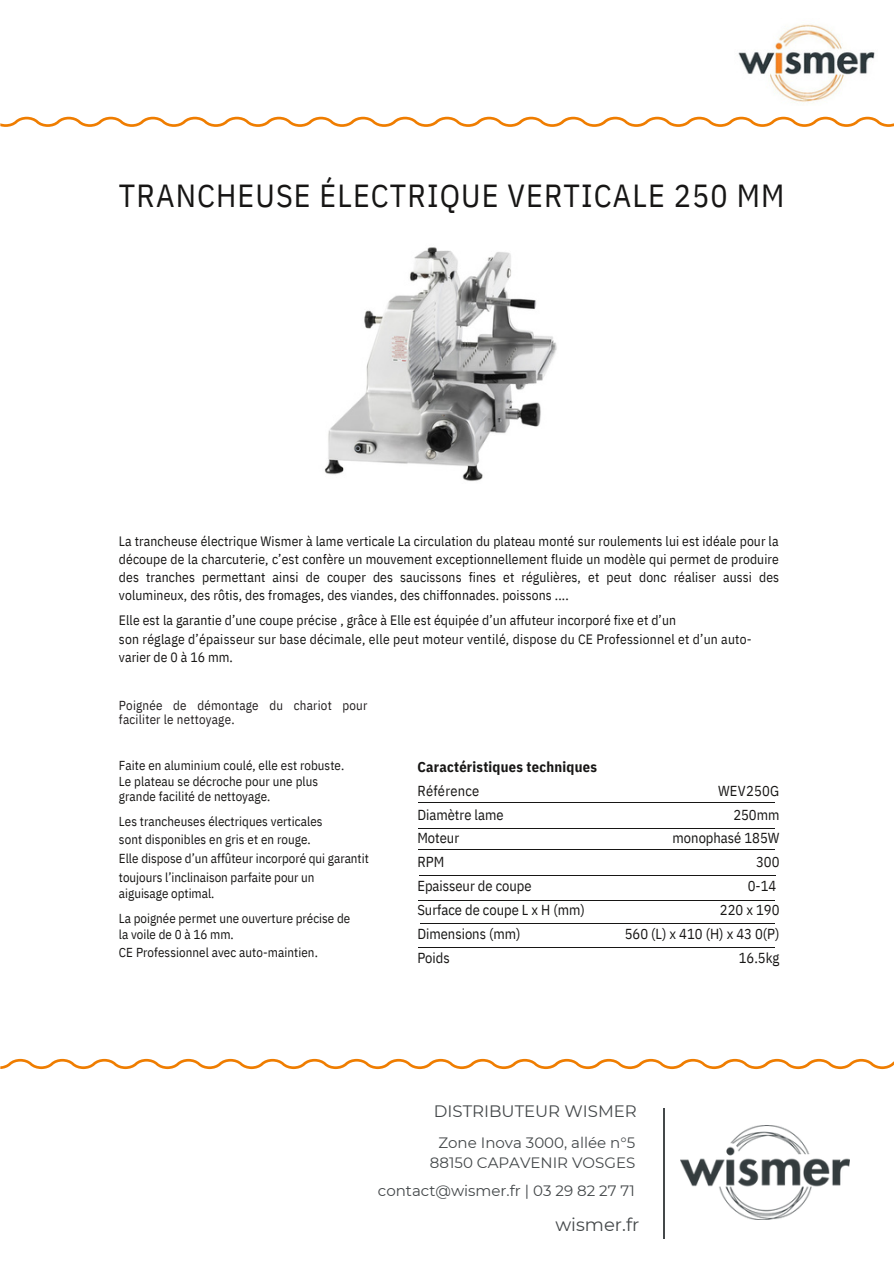
<style>
.page{position:relative;width:894px;height:1264px;background:#fff}
.page>*{position:absolute;margin:0;border:0;box-sizing:border-box;transform-origin:0 0}
.t1{font:31.8px "IBM Plex Sans Cond";letter-spacing:.035em;color:#171615}
.t2{font:18px "Montserrat";color:#44484a}
.t3{font:16.5px "Montserrat";color:#44484a}
.t4{font:15px "Montserrat";color:#44484a}
.t5{font:14.4px "IBM Plex Sans Cond";color:#171615}
.t6{font:700 14.4px "IBM Plex Sans Cond";letter-spacing:.02em;color:#171615}
.t7{font:14.4px "IBM Plex Sans Cond";letter-spacing:.02em;color:#171615}
.t8{font:13.65px/18px "IBM Plex Sans Cond";letter-spacing:.005em;color:#171615;text-align:justify}
.t9{font:12.9px "IBM Plex Sans Cond";letter-spacing:.005em;color:#171615}
.t10{font:12.9px/14.7px "IBM Plex Sans Cond";letter-spacing:.015em;color:#231f20}
</style>
<div class="page">
<svg style="left:0;top:117px;width:893px;height:10px"></svg>
<img style="left:680px;top:1125px;width:169px;height:94px">
<svg style="left:0;top:1058px;width:893px;height:11px"></svg>
<hr style="left:663px;top:1107px;width:1px;height:131px;background:#44484a">
<img style="left:738px;top:24px;width:137px;height:79px">
<img style="left:324px;top:247px;width:233px;height:234px">
<hr style="left:418px;top:802px;width:190px;height:1px;background:#171615">
<hr style="left:608px;top:802px;width:166px;height:1px;background:#171615">
<hr style="left:418px;top:828px;width:190px;height:1px;background:#171615">
<hr style="left:608px;top:828px;width:166px;height:1px;background:#171615">
<hr style="left:418px;top:849px;width:190px;height:1px;background:#171615">
<hr style="left:608px;top:849px;width:166px;height:1px;background:#171615">
<hr style="left:418px;top:875px;width:191px;height:1px;background:#171615">
<hr style="left:609px;top:875px;width:166px;height:1px;background:#171615">
<hr style="left:418px;top:900px;width:190px;height:1px;background:#171615">
<hr style="left:608px;top:900px;width:166px;height:1px;background:#171615">
<hr style="left:420px;top:923px;width:189px;height:1px;background:#171615">
<hr style="left:609px;top:923px;width:165px;height:1px;background:#171615">
<hr style="left:418px;top:947px;width:190px;height:1px;background:#171615">
<hr style="left:608px;top:947px;width:166px;height:1px;background:#171615">
<p class="t1" style="left:119px;top:175px;width:666px">TRANCHEUSE ÉLECTRIQUE VERTICALE 250 MM</p>
<p class="t8" style="left:119px;top:532px;width:661px">La trancheuse électrique Wismer à lame verticale La circulation du plateau monté sur roulements lui est idéale pour la découpe de la charcuterie, c’est confère un mouvement exceptionnellement fluide un modèle qui permet de produire des tranches permettant ainsi de couper des saucissons fines et régulières, et peut donc réaliser aussi des volumineux, des rôtis, des fromages, des viandes, des chiffonnades. poissons ....</p>
<p class="t8" style="left:119px;top:611px;width:558px">Elle est la garantie d’une coupe précise , grâce à Elle est équipée d’un affuteur incorporé fixe et d’un</p>
<p class="t8" style="left:119px;top:630px;width:634px">son réglage d’épaisseur sur base décimale, elle peut moteur ventilé, dispose du CE Professionnel et d’un auto-</p>
<p class="t8" style="left:119px;top:648px;width:115px">varier de 0 à 16 mm.</p>
<p class="t10" style="left:119px;top:697px;width:250px">Poignée de démontage du chariot pour faciliter le nettoyage.</p>
<p class="t9" style="left:119px;top:756px;width:227px">Faite en aluminium coulé, elle est robuste.</p>
<p class="t9" style="left:119px;top:772px;width:201px">Le plateau se décroche pour une plus</p>
<p class="t9" style="left:119px;top:788px;width:153px">grande facilité de nettoyage.</p>
<p class="t9" style="left:119px;top:812px;width:205px">Les trancheuses électriques verticales</p>
<p class="t9" style="left:119px;top:831px;width:193px">sont disponibles en gris et en rouge.</p>
<p class="t9" style="left:119px;top:850px;width:251px">Elle dispose d’un affûteur incorporé qui garantit</p>
<p class="t9" style="left:119px;top:868px;width:197px">toujours l’inclinaison parfaite pour un</p>
<p class="t9" style="left:119px;top:884px;width:97px">aiguisage optimal.</p>
<p class="t9" style="left:119px;top:909px;width:233px">La poignée permet une ouverture précise de</p>
<p class="t9" style="left:119px;top:925px;width:116px">la voile de 0 à 16 mm.</p>
<p class="t9" style="left:119px;top:944px;width:200px">CE Professionnel avec auto-maintien.</p>
<p class="t6" style="left:417px;top:757px;width:181px">Caractéristiques techniques</p>
<p class="t7" style="left:417px;top:781px;width:63px">Référence</p>
<p class="t5" style="left:417px;top:804px;width:88px">Diamètre lame</p>
<p class="t5" style="left:417px;top:828px;width:43px">Moteur</p>
<p class="t5" style="left:417px;top:852px;width:28px">RPM</p>
<p class="t5" style="left:417px;top:876px;width:116px">Epaisseur de coupe</p>
<p class="t5" style="left:417px;top:900px;width:169px">Surface de coupe L x H (mm)</p>
<p class="t5" style="left:417px;top:924px;width:105px">Dimensions (mm)</p>
<p class="t5" style="left:417px;top:947px;width:34px">Poids</p>
<p class="t7" style="left:717px;top:781px;width:63px">WEV250G</p>
<p class="t5" style="left:733px;top:804px;width:48px">250mm</p>
<p class="t5" style="left:672px;top:828px;width:108px">monophasé 185W</p>
<p class="t5" style="left:755px;top:852px;width:25px">300</p>
<p class="t5" style="left:747px;top:876px;width:30px">0-14</p>
<p class="t5" style="left:719px;top:900px;width:61px">220 x 190</p>
<p class="t5" style="left:624px;top:924px;width:156px">560 (L) x 410 (H) x 43 0(P)</p>
<p class="t5" style="left:738px;top:947px;width:42px">16.5kg</p>
<p class="t3" style="left:434px;top:1100px;width:204px">DISTRIBUTEUR WISMER</p>
<p class="t4" style="left:438px;top:1132px;width:198px">Zone Inova 3000, allée n°5</p>
<p class="t4" style="left:430px;top:1153px;width:207px">88150 CAPAVENIR VOSGES</p>
<p class="t4" style="left:378px;top:1181px;width:258px">contact@wismer.fr | 03 29 82 27 71</p>
<p class="t2" style="left:555px;top:1213px;width:85px">wismer.fr</p>
</div>
